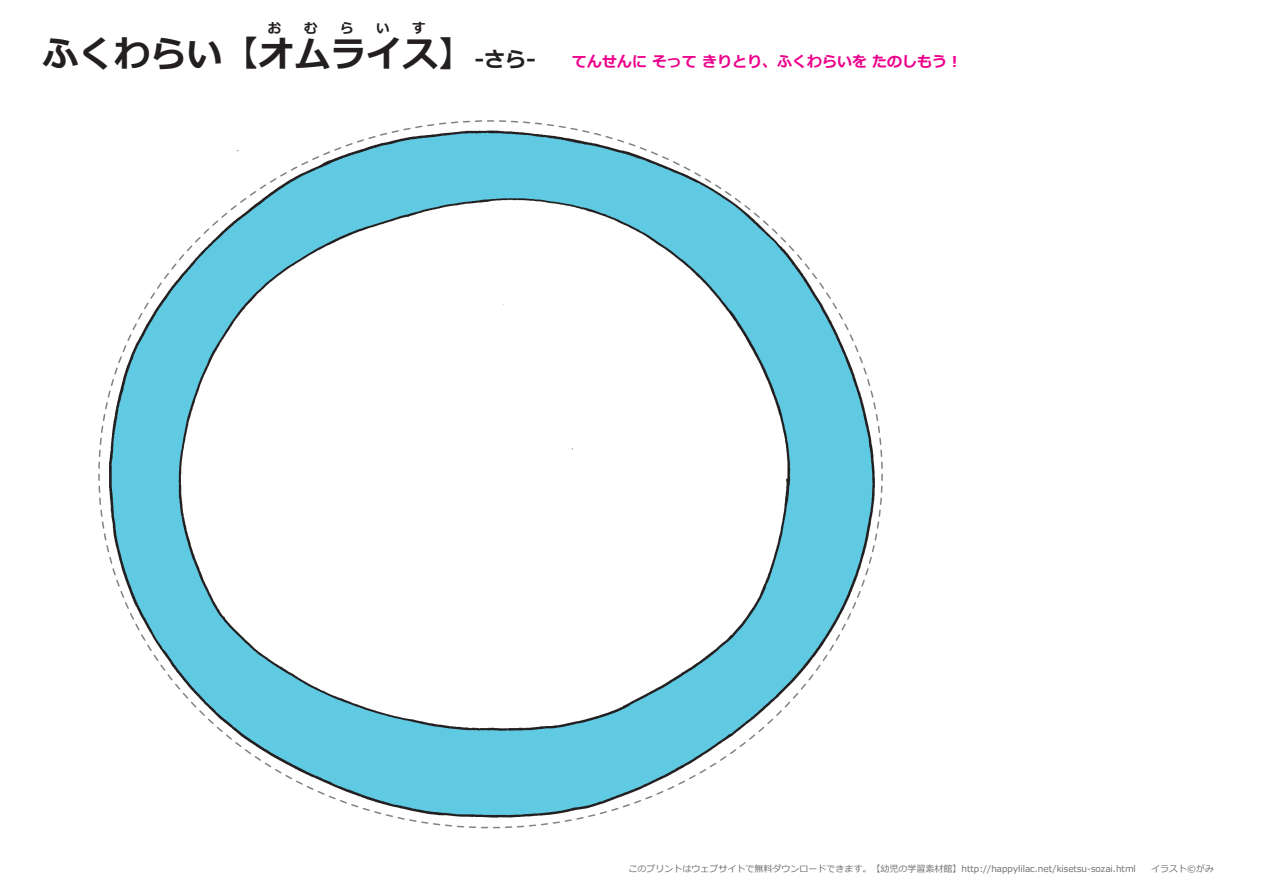
<style>
.page{position:relative;width:1263px;height:893px;background:#fff}
.page>*{position:absolute;margin:0;border:0;box-sizing:border-box;transform-origin:0 0}
.t1{font:700 36px "Meiryo";color:#231f20}
.t2{font:700 15px "Meiryo";color:#ed028c}
.t3{font:700 13.5px "Meiryo";color:#231f20}
.t4{font:9px "Meiryo";color:#6c6d70}
.s1{font-size:21px}
</style>
<div class="page">
<img style="left:57px;top:120px;width:909px;height:715px">
<h3 class="t3" style="left:268px;top:18px;width:15px">お</h3>
<h3 class="t3" style="left:304px;top:18px;width:15px">む</h3>
<h3 class="t3" style="left:340px;top:18px;width:15px">ら</h3>
<h3 class="t3" style="left:376px;top:18px;width:15px">い</h3>
<h3 class="t3" style="left:412px;top:18px;width:15px">す</h3>
<h1 class="t1" style="left:42px;top:29px;width:495px">ふくわらい【オムライス】<span class="s1">-さら-</span></h1>
<h2 class="t2" style="left:572px;top:51px;width:391px">てんせんに そって きりとり、ふくわらいを たのしもう！</h2>
<p class="t4" style="left:628px;top:862px;width:587px">このプリントはウェブサイトで無料ダウンロードできます。【幼児の学習素材館】http://happylilac.net/kisetsu-sozai.html 　 イラスト©がみ</p>
</div>
